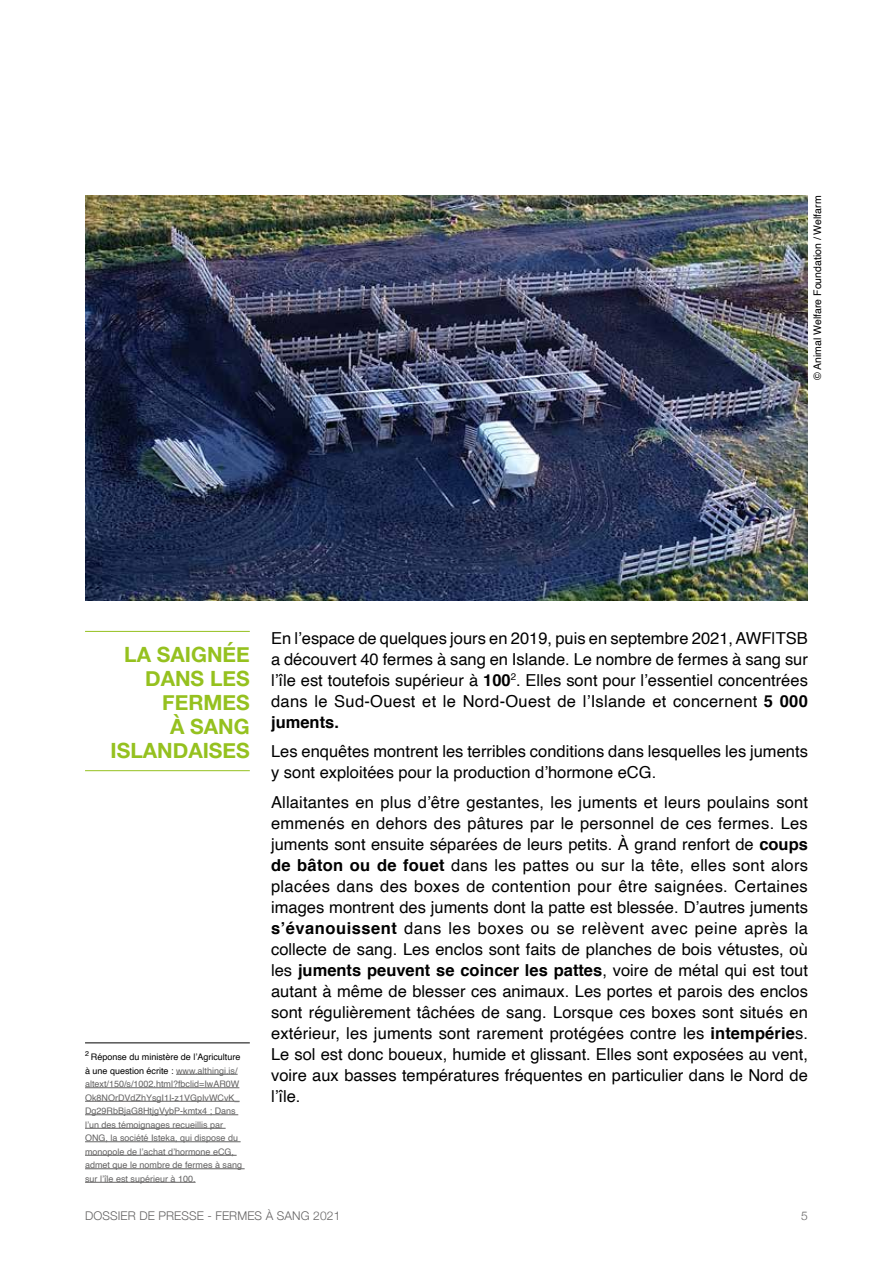
<style>
.page{position:relative;width:893px;height:1263px;background:#fff}
.page>*{position:absolute;margin:0;border:0;box-sizing:border-box;transform-origin:0 0}
.t1{font:700 21px/24px "Helvetica Neue";color:#95c11f;text-align:right}
.t2{font:16.5px/21px "Helvetica";color:#000;text-align:justify}
.t3{font:300 12px "Helvetica Neue";letter-spacing:.01em;color:#646363}
.t4{font:10.5px "Helvetica";color:#000}
.t5{font:9px/13.5px "Helvetica";color:#646363}
.s1{font-weight:700}
.s2{color:#000}
</style>
<div class="page">
<hr style="left:85px;top:631px;width:165px;height:1px;background:#95c11f">
<hr style="left:85px;top:770px;width:165px;height:1px;background:#95c11f">
<hr style="left:85px;top:1042px;width:165px;height:1px;background:#000">
<hr style="left:176px;top:1074px;width:62px;height:1px;background:#646363">
<hr style="left:85px;top:1087px;width:154px;height:1px;background:#646363">
<hr style="left:85px;top:1101px;width:155px;height:1px;background:#646363">
<hr style="left:85px;top:1114px;width:153px;height:1px;background:#646363">
<hr style="left:85px;top:1128px;width:141px;height:1px;background:#646363">
<hr style="left:85px;top:1141px;width:156px;height:1px;background:#646363">
<hr style="left:85px;top:1155px;width:152px;height:1px;background:#646363">
<hr style="left:85px;top:1168px;width:160px;height:1px;background:#646363">
<hr style="left:85px;top:1182px;width:111px;height:1px;background:#646363">
<img style="left:85px;top:196px;width:723px;height:405px">
<p class="t4" style="left:809px;top:380px;width:186px;rotate:-90deg">© Animal Welfare Foundation / Welfarm</p>
<p class="t1" style="left:111px;top:643px;width:141px">LA SAIGNÉE<br>DANS LES<br>FERMES<br>À SANG<br>ISLANDAISES</p>
<p class="t2" style="left:271px;top:628px;width:538px">En l’espace de quelques jours en 2019, puis en septembre 2021, AWF|TSB a découvert 40 fermes à sang en Islande. Le nombre de fermes à sang sur l’île est toutefois supérieur à <span class="s1">100</span><sup>2</sup>. Elles sont pour l’essentiel concentrées dans le Sud-Ouest et le Nord-Ouest de l’Islande et concernent <span class="s1">5 000 juments.</span></p>
<p class="t2" style="left:271px;top:742px;width:538px">Les enquêtes montrent les terribles conditions dans lesquelles les juments y sont exploitées pour la production d’hormone eCG.</p>
<p class="t2" style="left:271px;top:792px;width:538px">Allaitantes en plus d’être gestantes, les juments et leurs poulains sont emmenés en dehors des pâtures par le personnel de ces fermes. Les juments sont ensuite séparées de leurs petits. À grand renfort de <span class="s1">coups de bâton ou de fouet</span> dans les pattes ou sur la tête, elles sont alors placées dans des boxes de contention pour être saignées. Certaines images montrent des juments dont la patte est blessée. D’autres juments <span class="s1">s’évanouissent</span> dans les boxes ou se relèvent avec peine après la collecte de sang. Les enclos sont faits de planches de bois vétustes, où les <span class="s1">juments peuvent se coincer les pattes</span>, voire de métal qui est tout autant à même de blesser ces animaux. Les portes et parois des enclos sont régulièrement tâchées de sang. Lorsque ces boxes sont situés en extérieur, les juments sont rarement protégées contre les <span class="s1">intempérie</span>s.<br>Le sol est donc boueux, humide et glissant. Elles sont exposées au vent, voire aux basses températures fréquentes en particulier dans le Nord de l’île.</p>
<p class="t5" style="left:85px;top:1050px;width:159px"><sup>2</sup> <span class="s2">Réponse du ministère de l’Agriculture à une question écrite :</span> www.althingi.is/ altext/150/s/1002.html?fbclid=IwAR0W Ok8NOrDVdZhYsgI1I-z1VGpIvWCvK_ Dg29RbBjaG8HtjgVybP-kmtx4 ; Dans l’un des témoignages recueillis par ONG, la société Isteka, qui dispose du monopole de l’achat d’hormone eCG, admet que le nombre de fermes à sang sur l’île est supérieur à 100.</p>
<p class="t3" style="left:85px;top:1206px;width:257px">DOSSIER DE PRESSE - FERMES À SANG 2021</p>
<p class="t3" style="left:801px;top:1206px;width:8px">5</p>
</div>
